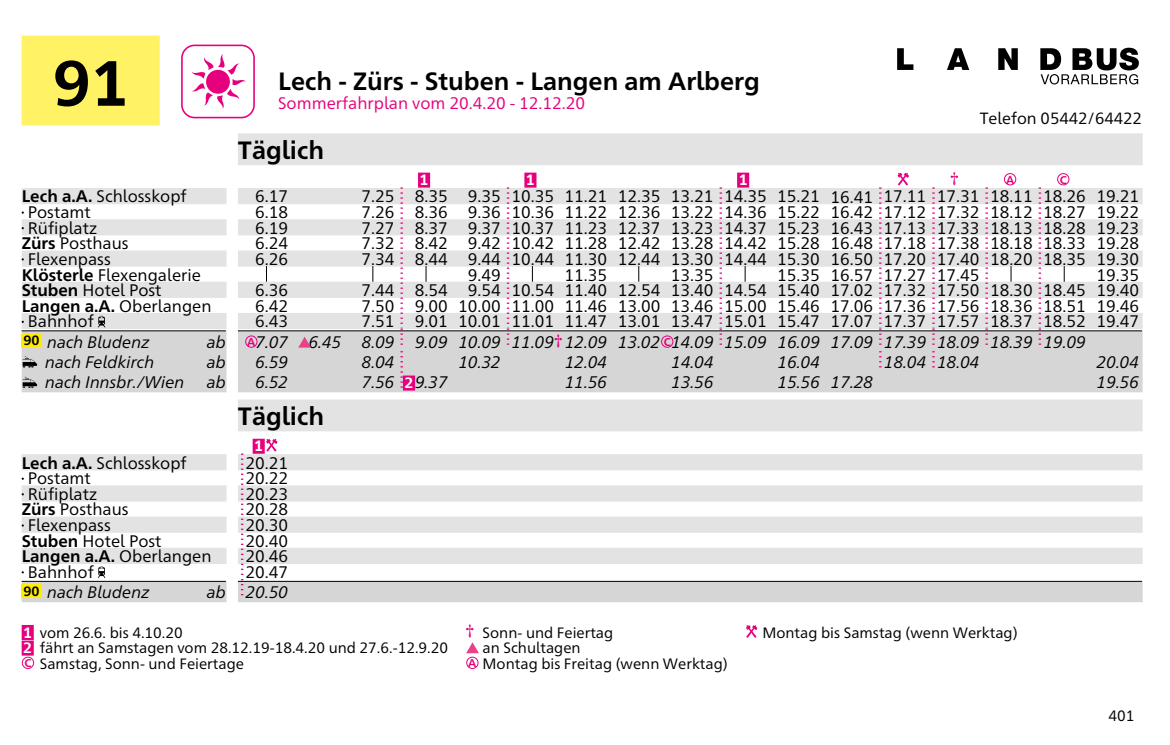
<style>
.page{position:relative;width:1170px;height:745px;background:#fff}
.page>*{position:absolute;margin:0;border:0;box-sizing:border-box;transform-origin:0 0}
.t1{font:700 63.75px "Neue Frutiger VVV";color:#000}
.t2{font:700 25px "Neue Frutiger VVV";color:#000}
.t3{font:16.75px/15.5px "Neue Frutiger VVV";color:#000;text-align:justify}
.t4{font:italic 16.75px/20.2px "Neue Frutiger VVV";color:#000}
.t5{font:700 16.75px "Neue Frutiger VVV";color:#000}
.t6{font:16.75px "Neue Frutiger VVV";color:#e6007d}
.t7{font:16.25px "Neue Frutiger VVV";color:#000}
.t8{font:15px/15.5px "Neue Frutiger VVV";color:#000}
.t9{font:700 15px "Neue Frutiger VVV";color:#fff}
.t10{font:15px "Neue Frutiger 1450 for VV";color:#000}
.t11{font:700 11.25px "Neue Frutiger VVV";color:#e6007d}
.s1{font-weight:700}
.s2{font-weight:400}
.s3{font-weight:700;font-style:normal;font-size:13.5px}
.s4{font-weight:700;font-style:normal;font-size:11.25px;color:#e6007d}
.s5{font-weight:700;font-style:normal;font-size:15px;color:#fff}
.s6{font-weight:700;color:#fff}
.s7{font-weight:700;font-size:11.25px;color:#e6007d}
</style>
<div class="page">
<div style="left:238px;top:133px;width:904px;height:32px;background:#e3e3e3"></div>
<div style="left:22px;top:188px;width:204px;height:16px;background:#e3e3e3"></div>
<div style="left:22px;top:282px;width:204px;height:16px;background:#e3e3e3"></div>
<hr style="left:238px;top:390px;width:904px;height:2px;background:#d6d6d6">
<div style="left:238px;top:399px;width:904px;height:32px;background:#e3e3e3"></div>
<div style="left:22px;top:454px;width:204px;height:16px;background:#e3e3e3"></div>
<div style="left:22px;top:35px;width:138px;height:90px;background:#fff265"></div>
<svg style="left:181px;top:45px;width:74px;height:73px"></svg>
<svg style="left:897px;top:48px;width:16px;height:22px"></svg>
<svg style="left:947px;top:48px;width:22px;height:22px"></svg>
<svg style="left:998px;top:48px;width:19px;height:22px"></svg>
<svg style="left:1040px;top:48px;width:98px;height:36px"></svg>
<div style="left:22px;top:219px;width:204px;height:16px;background:#e3e3e3"></div>
<div style="left:22px;top:250px;width:204px;height:16px;background:#e3e3e3"></div>
<svg style="left:22px;top:313px;width:204px;height:79px;background:#d4d4d0"></svg>
<svg style="left:238px;top:172px;width:904px;height:218px"></svg>
<div style="left:22px;top:485px;width:204px;height:16px;background:#e3e3e3"></div>
<div style="left:22px;top:516px;width:204px;height:16px;background:#e3e3e3"></div>
<svg style="left:22px;top:548px;width:204px;height:54px"></svg>
<div style="left:22px;top:584px;width:19px;height:13px;background:#ffed00"></div>
<svg style="left:238px;top:438px;width:904px;height:164px"></svg>
<svg style="left:22px;top:625px;width:12px;height:30px"></svg>
<div style="left:22px;top:656px;width:12px;height:12px;border:1px solid #e6007d;border-radius:50%"></div>
<svg style="left:466px;top:624px;width:12px;height:28px"></svg>
<div style="left:466px;top:656px;width:12px;height:12px;border:1px solid #e6007d;border-radius:50%"></div>
<svg style="left:746px;top:625px;width:11px;height:12px"></svg>
<h1 class="t1" style="left:53px;top:57px;width:77px">91</h1>
<h2 class="t2" style="left:278px;top:71px;width:483px">Lech - Zürs - Stuben - Langen am Arlberg</h2>
<p class="t6" style="left:278px;top:96px;width:308px">Sommerfahrplan vom 20.4.20 - 12.12.20</p>
<p class="t3" style="left:22px;top:190px;width:166px"><span class="s1">Lech a.A.</span> Schlosskopf</p>
<p class="t3" style="left:28px;top:206px;width:64px">Postamt</p>
<p class="t3" style="left:28px;top:221px;width:71px">Rüfiplatz</p>
<p class="t3" style="left:22px;top:237px;width:108px"><span class="s1">Zürs</span> Posthaus</p>
<p class="t3" style="left:28px;top:252px;width:84px">Flexenpass</p>
<p class="t3" style="left:22px;top:268px;width:181px"><span class="s1">Klösterle</span> Flexengalerie</p>
<p class="t3" style="left:22px;top:284px;width:141px"><span class="s1">Stuben</span> Hotel Post</p>
<p class="t5" style="left:22px;top:299px;width:191px">Langen a.A. <span class="s2">Oberlangen</span></p>
<p class="t3" style="left:28px;top:315px;width:67px">Bahnhof</p>
<p class="t4" style="left:23px;top:333px;width:128px"><span class="s3">90</span> nach Bludenz</p>
<p class="t4" style="left:207px;top:333px;width:21px">ab</p>
<p class="t4" style="left:45px;top:353px;width:111px">nach Feldkirch</p>
<p class="t4" style="left:207px;top:353px;width:21px">ab</p>
<p class="t4" style="left:45px;top:373px;width:141px">nach Innsbr./Wien</p>
<p class="t4" style="left:207px;top:373px;width:21px">ab</p>
<h2 class="t2" style="left:238px;top:140px;width:88px">Täglich</h2>
<p class="t3" style="left:255px;top:190px;width:34px">6.17<br>6.18<br>6.19<br>6.24<br>6.26</p>
<p class="t3" style="left:255px;top:284px;width:34px">6.36<br>6.42<br>6.43</p>
<p class="t4" style="left:255px;top:333px;width:87px;text-indent:-8px"><span class="s4">A</span>7.07 6.45<br>6.59<br>6.52</p>
<h2 class="t2" style="left:238px;top:406px;width:88px">Täglich</h2>
<p class="t3" style="left:361px;top:190px;width:34px">7.25<br>7.26<br>7.27<br>7.32<br>7.34</p>
<p class="t3" style="left:361px;top:284px;width:34px">7.44<br>7.50<br>7.51</p>
<p class="t4" style="left:362px;top:333px;width:34px;text-align:justify">8.09<br>8.04<br>7.56</p>
<p class="t9" style="left:419px;top:174px;width:10px">1</p>
<p class="t3" style="left:414px;top:190px;width:34px">8.35<br>8.36<br>8.37<br>8.42<br>8.44</p>
<p class="t3" style="left:414px;top:284px;width:34px">8.54<br>9.00<br>9.01</p>
<p class="t4" style="left:415px;top:333px;width:34px">9.09</p>
<p class="t4" style="left:404px;top:373px;width:45px"><span class="s5">2</span>9.37</p>
<p class="t3" style="left:458px;top:190px;width:44px;text-align:center">9.35<br>9.36<br>9.37<br>9.42<br>9.44<br>9.49<br>9.54<br>10.00<br>10.01</p>
<p class="t4" style="left:458px;top:333px;width:44px">10.09<br>10.32</p>
<p class="t9" style="left:526px;top:174px;width:10px">1</p>
<p class="t3" style="left:511px;top:190px;width:44px">10.35<br>10.36<br>10.37<br>10.42<br>10.44</p>
<p class="t3" style="left:511px;top:284px;width:44px">10.54<br>11.00<br>11.01</p>
<p class="t4" style="left:512px;top:333px;width:44px">11.09</p>
<p class="t3" style="left:564px;top:190px;width:44px">11.21<br>11.22<br>11.23<br>11.28<br>11.30<br>11.35<br>11.40<br>11.46<br>11.47</p>
<p class="t4" style="left:565px;top:333px;width:44px;text-align:justify">12.09<br>12.04<br>11.56</p>
<p class="t3" style="left:617px;top:190px;width:44px">12.35<br>12.36<br>12.37<br>12.42<br>12.44</p>
<p class="t3" style="left:617px;top:284px;width:44px">12.54<br>13.00<br>13.01</p>
<p class="t4" style="left:618px;top:333px;width:97px">13.02 <span class="s4">C</span>14.09</p>
<p class="t3" style="left:671px;top:190px;width:44px">13.21<br>13.22<br>13.23<br>13.28<br>13.30<br>13.35<br>13.40<br>13.46<br>13.47</p>
<p class="t4" style="left:671px;top:353px;width:44px">14.04<br>13.56</p>
<p class="t9" style="left:738px;top:174px;width:10px">1</p>
<p class="t3" style="left:724px;top:190px;width:44px">14.35<br>14.36<br>14.37<br>14.42<br>14.44</p>
<p class="t3" style="left:724px;top:284px;width:44px">14.54<br>15.00<br>15.01</p>
<p class="t4" style="left:724px;top:333px;width:44px">15.09</p>
<p class="t3" style="left:777px;top:190px;width:44px">15.21<br>15.22<br>15.23<br>15.28<br>15.30<br>15.35<br>15.40<br>15.46<br>15.47</p>
<p class="t4" style="left:777px;top:333px;width:44px;text-align:justify">16.09<br>16.04<br>15.56</p>
<p class="t3" style="left:830px;top:190px;width:44px">16.41<br>16.42<br>16.43<br>16.48<br>16.50<br>16.57<br>17.02<br>17.06<br>17.07</p>
<p class="t4" style="left:830px;top:333px;width:44px">17.09</p>
<p class="t4" style="left:830px;top:373px;width:44px">17.28</p>
<p class="t3" style="left:883px;top:190px;width:44px">17.11<br>17.12<br>17.13<br>17.18<br>17.20<br>17.27<br>17.32<br>17.36<br>17.37</p>
<p class="t4" style="left:884px;top:333px;width:44px">17.39<br>18.04</p>
<p class="t7" style="left:979px;top:111px;width:163px">Telefon 05442/64422</p>
<p class="t3" style="left:936px;top:190px;width:44px">17.31<br>17.32<br>17.33<br>17.38<br>17.40<br>17.45<br>17.50<br>17.56<br>17.57</p>
<p class="t4" style="left:937px;top:333px;width:44px">18.09<br>18.04</p>
<p class="t11" style="left:1005px;top:175px;width:10px">A</p>
<p class="t3" style="left:989px;top:190px;width:44px">18.11<br>18.12<br>18.13<br>18.18<br>18.20</p>
<p class="t3" style="left:989px;top:284px;width:44px">18.30<br>18.36<br>18.37</p>
<p class="t4" style="left:990px;top:333px;width:44px">18.39</p>
<p class="t11" style="left:1059px;top:175px;width:9px">C</p>
<p class="t3" style="left:1043px;top:190px;width:44px">18.26<br>18.27<br>18.28<br>18.33<br>18.35</p>
<p class="t3" style="left:1043px;top:284px;width:44px">18.45<br>18.51<br>18.52</p>
<p class="t4" style="left:1043px;top:333px;width:44px">19.09</p>
<p class="t3" style="left:1096px;top:190px;width:44px">19.21<br>19.22<br>19.23<br>19.28<br>19.30<br>19.35<br>19.40<br>19.46<br>19.47</p>
<p class="t4" style="left:1096px;top:353px;width:44px">20.04<br>19.56</p>
<p class="t9" style="left:254px;top:440px;width:10px">1</p>
<p class="t3" style="left:245px;top:456px;width:44px">20.21<br>20.22<br>20.23<br>20.28<br>20.30<br>20.40<br>20.46<br>20.47</p>
<p class="t4" style="left:246px;top:583px;width:44px">20.50</p>
<p class="t8" style="left:23px;top:625px;width:426px"><span class="s6">1</span> vom 26.6. bis 4.10.20<br><span class="s6">2</span> fährt an Samstagen vom 28.12.19-18.4.20 und 27.6.-12.9.20<br><span class="s7">C</span> Samstag, Sonn- und Feiertage</p>
<p class="t8" style="left:482px;top:625px;width:132px">Sonn- und Feiertag</p>
<p class="t3" style="left:22px;top:456px;width:166px"><span class="s1">Lech a.A.</span> Schlosskopf</p>
<p class="t3" style="left:28px;top:471px;width:64px">Postamt</p>
<p class="t3" style="left:28px;top:487px;width:71px">Rüfiplatz</p>
<p class="t3" style="left:22px;top:503px;width:108px"><span class="s1">Zürs</span> Posthaus</p>
<p class="t3" style="left:28px;top:518px;width:84px">Flexenpass</p>
<p class="t3" style="left:22px;top:534px;width:141px"><span class="s1">Stuben</span> Hotel Post</p>
<p class="t5" style="left:22px;top:549px;width:191px">Langen a.A. <span class="s2">Oberlangen</span></p>
<p class="t3" style="left:28px;top:565px;width:67px">Bahnhof</p>
<p class="t4" style="left:23px;top:583px;width:128px"><span class="s3">90</span> nach Bludenz</p>
<p class="t4" style="left:207px;top:583px;width:21px">ab</p>
<p class="t8" style="left:482px;top:641px;width:100px">an Schultagen</p>
<p class="t8" style="left:468px;top:656px;width:261px"><span class="s7">A</span> Montag bis Freitag (wenn Werktag)</p>
<p class="t8" style="left:762px;top:625px;width:257px">Montag bis Samstag (wenn Werktag)</p>
<p class="t10" style="left:1108px;top:704px;width:27px">401</p>
</div>
